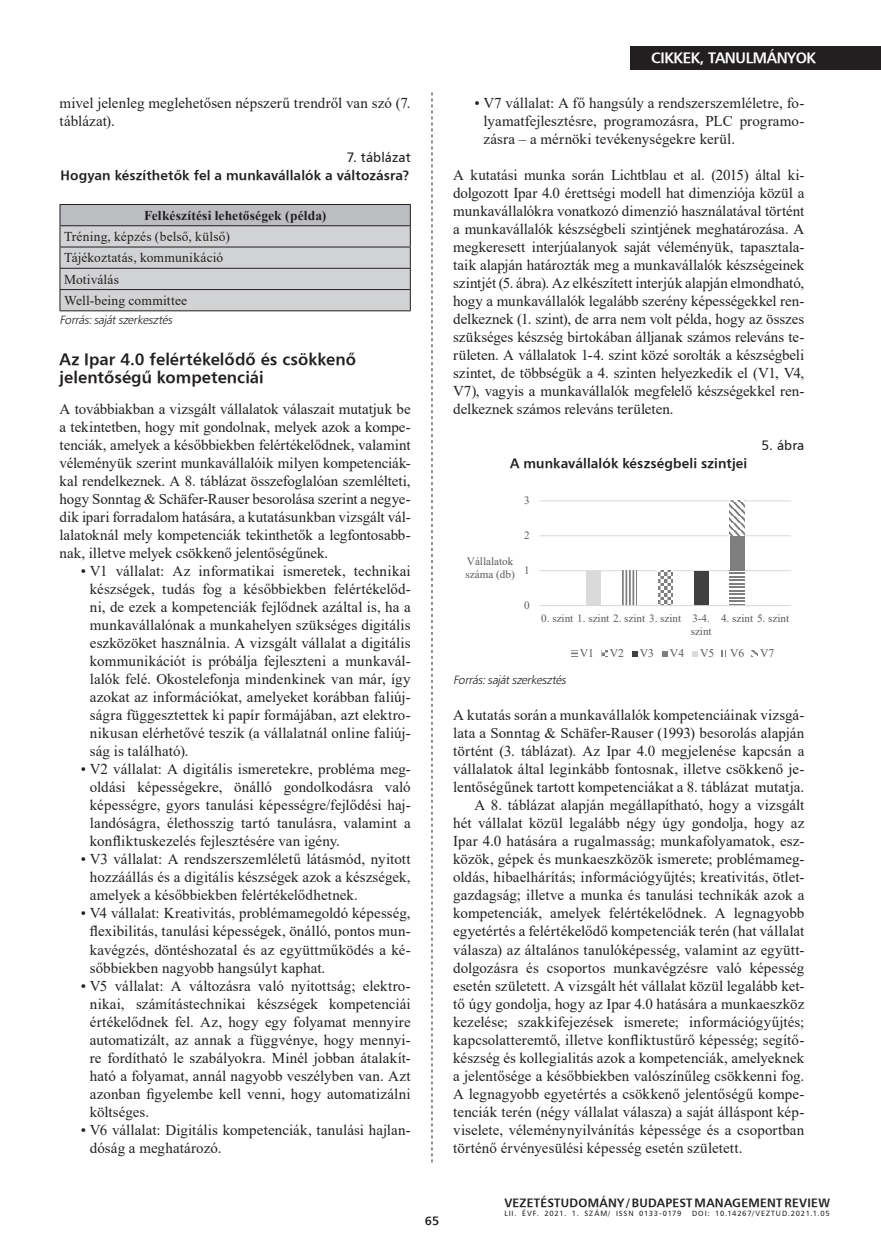
<style>
.page{position:relative;width:881px;height:1255px;background:#fff}
.page>*{position:absolute;margin:0;border:0;box-sizing:border-box;transform-origin:0 0}
.Kiemelés_I{font:16.5px/18px "H Humanist 777 BT Bold";letter-spacing:.005em;color:#231f20}
.kenyérszöveg_opcioná{font:15px/18px "Times New Roman";letter-spacing:.005em;color:#231f20;text-align:justify}
.kenyérszöveg_tompa{font:15px/18px "Times New Roman";color:#231f20;text-align:justify}
.t1{font:15px "H Humanist 777 BT Bold";letter-spacing:-.025em;color:#fff}
.kenyérszöveg_tompa-2{font:13.5px "Times New Roman";letter-spacing:.01em;color:#231f20}
.Táblázat_cím{font:13.5px "H Humanist 777 BT Bold";letter-spacing:.01em;color:#231f20}
.kenyérszöveg_tompa-3{font:700 13.5px "Times New Roman";letter-spacing:.01em;color:#231f20}
.Táblázat_cím-2{font:13.5px "H Humanist 777 BT";letter-spacing:.005em;color:#231f20}
.t2{font:12px "H Humanist 777 BT Bold";letter-spacing:.02em;color:#231f20}
.kenyérszöveg_tompa-4{font:italic 12px "Humanist 777 Lt PFL";color:#231f20}
.Táblázat_cím-3{font:italic 12px "Humanist 777 Lt PFL";color:#231f20}
.t3{font:11.7px "Times New Roman";color:#595959}
.t4{font:11.1px/12.8px "Times New Roman";color:#595959;text-align:right}
.t5{font:7.5px "H Humanist 777 BT";letter-spacing:.11em;color:#231f20}
</style>
<div class="page">
<div style="left:629px;top:46px;width:251px;height:23px;background:#231f20"></div>
<svg style="left:431px;top:92px;width:1px;height:1070px"></svg>
<hr style="left:60px;top:204px;width:350px;height:1px;background:#231f20">
<svg style="left:60px;top:205px;width:351px;height:106px;background:#c4c5c7"></svg>
<hr style="left:60px;top:310px;width:350px;height:1px;background:#231f20">
<hr style="left:539px;top:570px;width:251px;height:1px;background:#d9d9d9">
<hr style="left:539px;top:535px;width:251px;height:1px;background:#d9d9d9">
<hr style="left:539px;top:500px;width:251px;height:1px;background:#d9d9d9">
<svg style="left:729px;top:570px;width:15px;height:35px"></svg>
<svg style="left:658px;top:570px;width:14px;height:35px"></svg>
<div style="left:693px;top:570px;width:15px;height:35px;background:#404040"></div>
<div style="left:729px;top:535px;width:15px;height:35px;background:#7f7f7f"></div>
<div style="left:585px;top:570px;width:15px;height:35px;background:#dadada"></div>
<svg style="left:622px;top:570px;width:14px;height:35px"></svg>
<svg style="left:729px;top:501px;width:15px;height:34px"></svg>
<hr style="left:539px;top:605px;width:251px;height:1px;background:#d9d9d9">
<svg style="left:571px;top:652px;width:6px;height:3px"></svg>
<svg style="left:601px;top:651px;width:6px;height:5px"></svg>
<svg style="left:632px;top:651px;width:5px;height:5px"></svg>
<svg style="left:662px;top:651px;width:5px;height:5px"></svg>
<svg style="left:692px;top:651px;width:5px;height:5px"></svg>
<svg style="left:721px;top:651px;width:5px;height:5px"></svg>
<svg style="left:751px;top:651px;width:6px;height:5px"></svg>
<p class="kenyérszöveg_opcioná" style="left:60px;top:94px;width:352px">mivel jelenleg meglehetősen népszerű trendről van szó (7. táblázat).</p>
<p class="Táblázat_cím-2" style="left:346px;top:149px;width:65px">7. táblázat</p>
<p class="Táblázat_cím" style="left:60px;top:167px;width:351px">Hogyan készíthetők fel a munkavállalók a változásra?</p>
<p class="kenyérszöveg_tompa-3" style="left:144px;top:205px;width:184px">Felkészítési lehetőségek (példa)</p>
<p class="kenyérszöveg_tompa-2" style="left:64px;top:227px;width:167px">Tréning, képzés (belső, külső)</p>
<p class="kenyérszöveg_tompa-2" style="left:64px;top:248px;width:160px">Tájékoztatás, kommunikáció</p>
<p class="kenyérszöveg_tompa-2" style="left:64px;top:269px;width:56px">Motiválás</p>
<p class="kenyérszöveg_tompa-2" style="left:64px;top:291px;width:124px">Well-being committee</p>
<p class="kenyérszöveg_tompa-4" style="left:60px;top:312px;width:116px">Forrás:sajátszerkesztés</p>
<p class="Kiemelés_I" style="left:60px;top:349px;width:298px">Az Ipar 4.0 felértékelődő és csökkenő jelentőségű kompetenciái</p>
<p class="kenyérszöveg_tompa" style="left:60px;top:400px;width:352px">A továbbiakban a vizsgált vállalatok válaszait mutatjuk be a tekintetben, hogy mit gondolnak, melyek azok a kompe&shy;tenciák, amelyek a későbbiekben felértékelődnek, valamint véleményük szerint munkavállalóik milyen kompetenciák&shy;kal rendelkeznek. A 8. táblázat összefoglalóan szemlélteti, hogy Sonntag &amp; Schäfer-Rauser besorolása szerint a negye&shy;dik ipari forradalom hatására, a kutatásunkban vizsgált vál&shy;lalatoknál mely kompetenciák tekinthetők a legfontosabb&shy;nak, illetve melyek csökkenő jelentőségűnek.</p>
<p class="kenyérszöveg_opcioná" style="left:90px;top:562px;width:322px;text-indent:-9px">• V1 vállalat: Az informatikai ismeretek, technikai készségek, tudás fog a későbbiekben felértékelőd&shy;ni, de ezek a kompetenciák fejlődnek azáltal is, ha a munkavállalónak a munkahelyen szükséges digitális eszközöket használnia. A vizsgált vállalat a digitális kommunikációt is próbálja fejleszteni a munkavál&shy;lalók felé. Okostelefonja mindenkinek van már, így azokat az információkat, amelyeket korábban faliúj&shy;ságra függesztettek ki papír formájában, azt elektro&shy;nikusan elérhetővé teszik (a vállalatnál online faliúj&shy;ság is található).</p>
<p class="kenyérszöveg_opcioná" style="left:90px;top:760px;width:322px;text-indent:-9px">• V2 vállalat: A digitális ismeretekre, probléma meg&shy;oldási képességekre, önálló gondolkodásra való képességre, gyors tanulási képességre/fejlődési haj&shy;landóságra, élethosszig tartó tanulásra, valamint a konfliktuskezelés fejlesztésére van igény.</p>
<p class="kenyérszöveg_opcioná" style="left:90px;top:850px;width:322px;text-indent:-9px">• V3 vállalat: A rendszerszemléletű látásmód, nyitott hozzáállás és a digitális készségek azok a készségek, amelyek a későbbiekben felértékelődhetnek.</p>
<p class="kenyérszöveg_opcioná" style="left:90px;top:904px;width:322px;text-indent:-9px">• V4 vállalat: Kreativitás, problémamegoldó képesség, flexibilitás, tanulási képességek, önálló, pontos mun&shy;kavégzés, döntéshozatal és az együttműködés a ké&shy;sőbbiekben nagyobb hangsúlyt kaphat.</p>
<p class="kenyérszöveg_opcioná" style="left:90px;top:976px;width:322px;text-indent:-9px">• V5 vállalat: A változásra való nyitottság; elektro&shy;nikai, számítástechnikai készségek kompetenciái értékelődnek fel. Az, hogy egy folyamat mennyire automatizált, az annak a függvénye, hogy mennyi&shy;re fordítható le szabályokra. Minél jobban átalakít&shy;ható a folyamat, annál nagyobb veszélyben van. Azt azonban figyelembe kell venni, hogy automatizálni költséges.</p>
<p class="kenyérszöveg_opcioná" style="left:90px;top:1120px;width:322px;text-indent:-9px">• V6 vállalat: Digitális kompetenciák, tanulási hajlan&shy;dóság a meghatározó.</p>
<p class="t1" style="left:651px;top:49px;width:166px">CIKKEK, TANULMÁNYOK</p>
<p class="kenyérszöveg_opcioná" style="left:483px;top:94px;width:322px;text-indent:-9px">• V7 vállalat: A fő hangsúly a rendszerszemléletre, fo&shy;lyamatfejlesztésre, programozásra, PLC programo&shy;zásra – a mérnöki tevékenységekre kerül.</p>
<p class="kenyérszöveg_tompa" style="left:453px;top:166px;width:352px">A kutatási munka során Lichtblau et al. (2015) által ki&shy;dolgozott Ipar 4.0 érettségi modell hat dimenziója közül a munkavállalókra vonatkozó dimenzió használatával történt a munkavállalók készségbeli szintjének meghatározása. A megkeresett interjúalanyok saját véleményük, tapasztala&shy;taik alapján határozták meg a munkavállalók készségeinek szintjét (5. ábra). Az elkészített interjúk alapján elmondható, hogy a munkavállalók legalább szerény képességekkel ren&shy;delkeznek (1. szint), de arra nem volt példa, hogy az összes szükséges készség birtokában álljanak számos releváns te&shy;rületen. A vállalatok 1-4. szint közé sorolták a készségbeli szintet, de többségük a 4. szinten helyezkedik el (V1, V4, V7), vagyis a munkavállalók megfelelő készségekkel ren&shy;delkeznek számos releváns területen.</p>
<p class="Táblázat_cím-2" style="left:761px;top:437px;width:44px">5. ábra</p>
<p class="Táblázat_cím" style="left:510px;top:455px;width:238px">A munkavállalók készségbeli szintjei</p>
<p class="t4" style="left:524px;top:494px;width:7px">3</p>
<p class="t4" style="left:465px;top:555px;width:51px;text-align:left">Vállalatok száma (db)</p>
<p class="t4" style="left:524px;top:529px;width:7px">2</p>
<p class="t4" style="left:524px;top:563px;width:7px">1</p>
<p class="t4" style="left:524px;top:598px;width:7px">0</p>
<p class="t4" style="left:541px;top:611px;width:172px">0. szint 1. szint 2. szint 3. szint 3-4. szint</p>
<p class="t4" style="left:720px;top:611px;width:70px">4. szint 5. szint</p>
<p class="t3" style="left:579px;top:645px;width:16px">V1</p>
<p class="t3" style="left:609px;top:645px;width:16px">V2</p>
<p class="t3" style="left:639px;top:645px;width:16px">V3</p>
<p class="t3" style="left:669px;top:645px;width:16px">V4</p>
<p class="t3" style="left:699px;top:645px;width:16px">V5</p>
<p class="t3" style="left:729px;top:645px;width:16px">V6</p>
<p class="t3" style="left:759px;top:645px;width:16px">V7</p>
<p class="Táblázat_cím-3" style="left:453px;top:672px;width:116px">Forrás:sajátszerkesztés</p>
<p class="kenyérszöveg_tompa" style="left:453px;top:706px;width:352px">A kutatás során a munkavállalók kompetenciáinak vizsgá&shy;lata a Sonntag &amp; Schäfer-Rauser (1993) besorolás alapján történt (3. táblázat). Az Ipar 4.0 megjelenése kapcsán a vállalatok által leginkább fontosnak, illetve csökkenő je&shy;lentőségűnek tartott kompetenciákat a 8. táblázat mutatja.</p>
<p class="kenyérszöveg_opcioná" style="left:453px;top:796px;width:352px;text-indent:21px">A 8. táblázat alapján megállapítható, hogy a vizsgált hét vállalat közül legalább négy úgy gondolja, hogy az Ipar 4.0 hatására a rugalmasság; munkafolyamatok, esz&shy;közök, gépek és munkaeszközök ismerete; problémameg&shy;oldás, hibaelhárítás; információgyűjtés; kreativitás, ötlet&shy;gazdagság; illetve a munka és tanulási technikák azok a kompetenciák, amelyek felértékelődnek. A legnagyobb egyetértés a felértékelődő kompetenciák terén (hat vállalat válasza) az általános tanulóképesség, valamint az együtt&shy;dolgozásra és csoportos munkavégzésre való képesség esetén született. A vizsgált hét vállalat közül legalább ket&shy;tő úgy gondolja, hogy az Ipar 4.0 hatására a munkaeszköz kezelése; szakkifejezések ismerete; információgyűjtés; kapcsolatteremtő, illetve konfliktustűrő képesség; segítő&shy;készség és kollegialitás azok a kompetenciák, amelyeknek a jelentősége a későbbiekben valószínűleg csökkenni fog.<br>A legnagyobb egyetértés a csökkenő jelentőségű kompe&shy;tenciák terén (négy vállalat válasza) a saját álláspont kép&shy;viselete, véleménynyilvánítás képessége és a csoportban történő érvényesülési képesség esetén született.</p>
<p class="t2" style="left:424px;top:1212px;width:16px">65</p>
<p class="t2" style="left:504px;top:1194px;width:327px">VEZETÉSTUDOMÁNY / BUDAPEST MANAGEMENT REVIEW</p>
<p class="t5" style="left:504px;top:1208px;width:179px">LII. ÉVF. 2021. 1. SZÁM/ ISSN 0133-0179</p>
<p class="t5" style="left:692px;top:1208px;width:139px">DOI: 10.14267/VEZTUD.2021.1.05</p>
</div>
